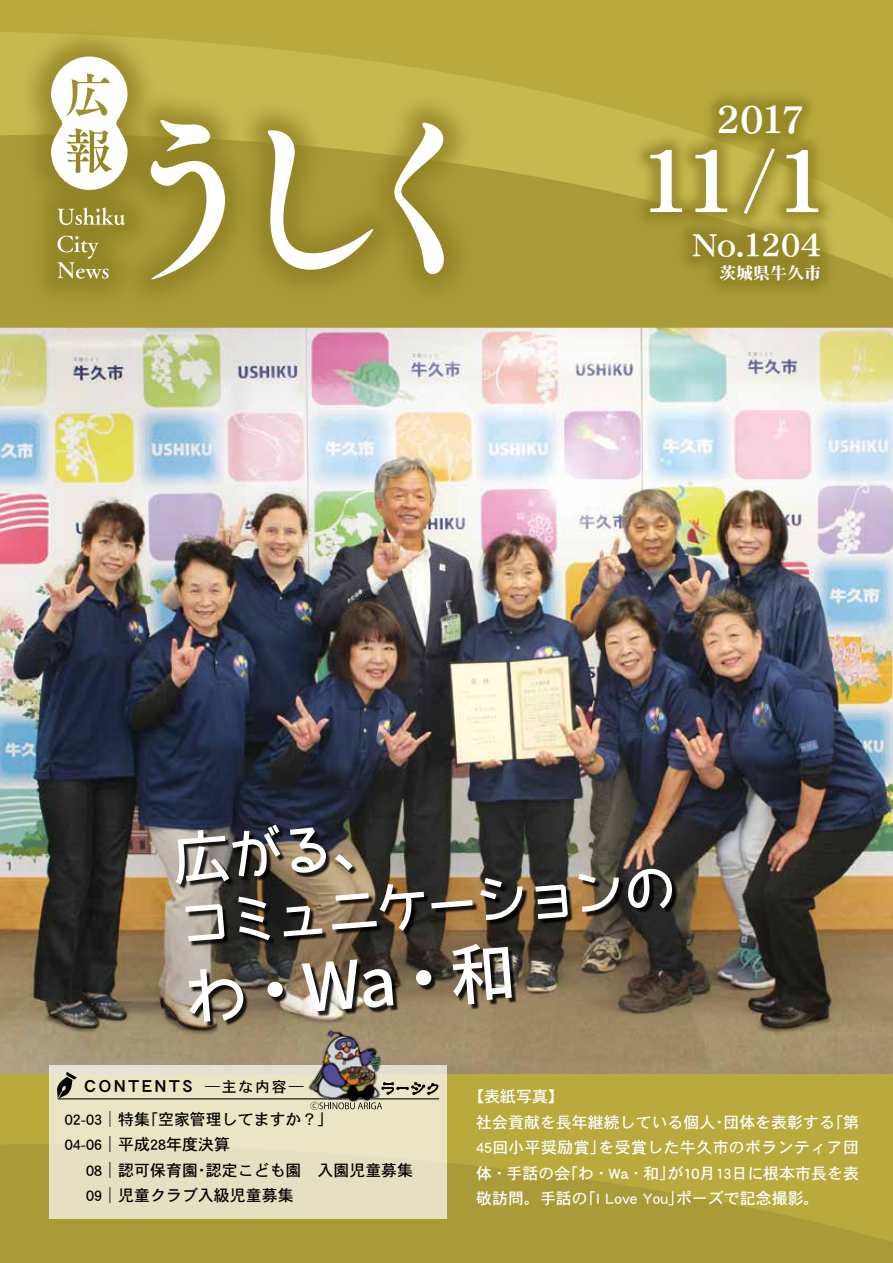
<style>
.page{position:relative;width:893px;height:1263px;background:#fff}
.page>*{position:absolute;margin:0;border:0;box-sizing:border-box;transform-origin:0 0}
.t1{font:95.7px "DFHS Mincho Std W7";color:#fff}
.t2{font:700 65.85px "Bokutachino Gothic 2";color:#fff}
.t3{font:700 57.45px/68.2px "Bokutachino Gothic 2";color:#fff}
.t4{font:42.45px "DFHS Mincho Std W7";color:#fff}
.t5{font:35.1px "DFHS Mincho Std W7";letter-spacing:-.03em;color:#fff}
.t6{font:18px "DFHS Gothic Std W7";letter-spacing:.145em;color:#000}
.t7{font:16.95px "DFHS Mincho Std W9";color:#fff}
.t8{font:15.9px/25.5px "DFHS Gothic Std W5";color:#fff}
.t9{font:15.9px/25.5px "DFHS Gothic Std W5";color:#000}
.t10{font:15.9px "DFHS Mincho Std W5";color:#000}
.t11{font:15.9px "DFHS Mincho Std W3";color:#000}
.s1{font-family:"DFHS Gothic Std W5";font-size:14.85px}
</style>
<div class="page">
<img style="left:0;top:328px;width:893px;height:746px">
<div style="left:0;top:0;width:893px;height:326px;background:#baaa3e"></div>
<svg style="left:0;top:32px;width:613px;height:77px"></svg>
<svg style="left:0;top:109px;width:893px;height:219px;fill:#aa9b38"></svg>
<div style="left:0;top:1074px;width:893px;height:189px;background:#baaa3e"></div>
<svg style="left:0;top:1126px;width:893px;height:137px;fill:#aa9b38"></svg>
<div style="left:20px;top:26px;width:455px;height:284px;background:#8b7d20;opacity:.7"></div>
<svg style="left:51px;top:57px;width:77px;height:133px;background:#e0dbbe"></svg>
<svg style="left:151px;top:120px;width:74px;height:159px;background:#b9ae6a"></svg>
<svg style="left:268px;top:130px;width:105px;height:140px"></svg>
<svg style="left:394px;top:123px;width:50px;height:151px;background:#bdb370"></svg>
<svg style="left:57px;top:207px;width:68px;height:18px"></svg>
<svg style="left:57px;top:236px;width:52px;height:43px;background:#a69a4c"></svg>
<div style="left:633px;top:88px;width:204px;height:210px;background:#8b7d20;opacity:.7"></div>
<svg style="left:741px;top:145px;width:37px;height:73px"></svg>
<div style="left:178px;top:827px;width:500px;height:201px;background:#000;opacity:.87"></div>
<div style="left:49px;top:1065px;width:397px;height:154px;background:#e5e0c4"></div>
<svg style="left:57px;top:1072px;width:20px;height:27px"></svg>
<hr style="left:58px;top:1098px;width:381px;height:1px;background:#000">
<svg style="left:384px;top:1082px;width:55px;height:13px"></svg>
<svg style="left:311px;top:1104px;width:71px;height:6px"></svg>
<img style="left:304px;top:1024px;width:80px;height:80px">
<h3 class="t4" style="left:716px;top:96px;width:91px">2017</h3>
<h1 class="t1" style="left:638px;top:128px;width:194px">11 1</h1>
<h3 class="t5" style="left:692px;top:225px;width:131px">No.1204</h3>
<p class="t7" style="left:719px;top:263px;width:104px">茨城県牛久市</p>
<h3 class="t3" style="left:169px;top:828px;width:504px;rotate:-5deg">広がる、<br>コミュニケーションの</h3>
<h2 class="t2" style="left:179px;top:959px;width:335px;rotate:-5deg">わ・Wa・和</h2>
<p class="t6" style="left:85px;top:1076px;width:221px">CONTENTS <span class="s1">―主な内容―</span></p>
<p class="t9" style="left:65px;top:1106px;width:39px">02-03</p>
<p class="t11" style="left:102px;top:1127px;width:17px;rotate:-90deg">―</p>
<p class="t9" style="left:65px;top:1131px;width:39px">04-06</p>
<p class="t10" style="left:102px;top:1152px;width:17px;rotate:-90deg">―</p>
<p class="t9" style="left:86px;top:1157px;width:18px">08</p>
<p class="t10" style="left:102px;top:1178px;width:17px;rotate:-90deg">―</p>
<p class="t9" style="left:86px;top:1182px;width:18px">09</p>
<p class="t10" style="left:102px;top:1203px;width:17px;rotate:-90deg">―</p>
<p class="t9" style="left:118px;top:1106px;width:296px">特集「空家管理してますか？」<br>平成28年度決算<br>認可保育園・認定こども園　入園児童募集児童クラブ入級児童募集</p>
<p class="t8" style="left:476px;top:1084px;width:384px;text-indent:-8px">【表紙写真】<br>社会貢献を長年継続している個人・団体を表彰する「第<br>45回小平奨励賞」を受賞した牛久市のボランティア団体・手話の会「わ・Wa・和」が10月13日に根本市長を表敬訪問。手話の「I Love You」ポーズで記念撮影。</p>
</div>
